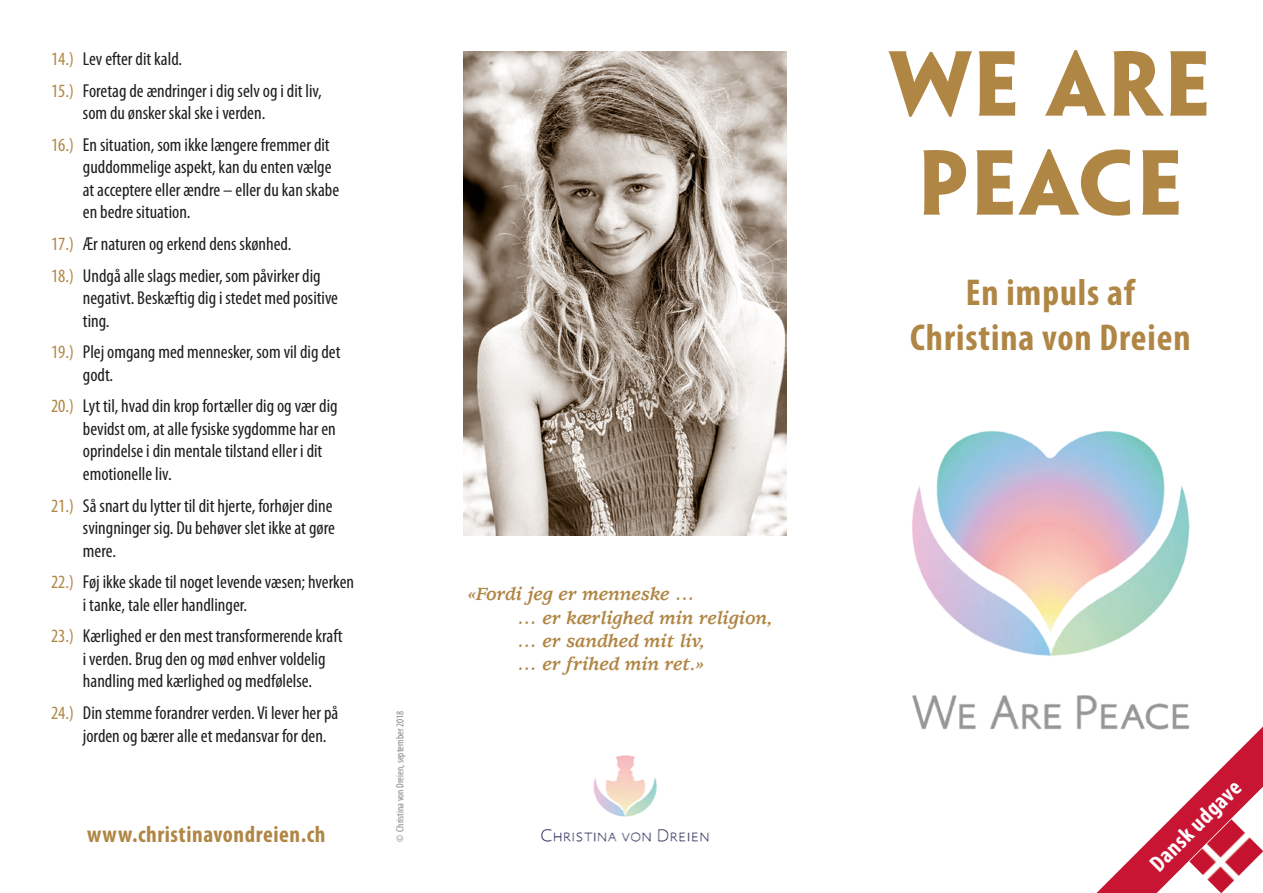
<style>
.page{position:relative;width:1263px;height:893px;background:#fff}
.page>*{position:absolute;margin:0;border:0;box-sizing:border-box;transform-origin:0 0}
.E_Peace-Flyer_Titel{font:700 82.5px/99px "Penumbra Flare Std";letter-spacing:.025em;color:#b08645;text-align:center}
.DK_Peace-Flyer_Unter{font:700 condensed 37.5px "Myriad Pro";letter-spacing:.025em;color:#b08645}
.DK_Peace-Flyer_Unter-2{font:700 condensed 23.25px "Myriad Pro";letter-spacing:.025em;color:#b08645}
.DK_Peace-Flyer_Unter-3{font:700 condensed 23.25px "Myriad Pro";color:#fff}
.DK_Peace-Flyer_Zitat{font:italic 700 19.5px "Usherwood Std";color:#b08645}
.DK_Peace-Flyer_Lauft{font:condensed 18.75px/22.5px "Myriad Pro";color:#1d1d1b}
.DK_Peace-Flyer_Lauft-2{font:condensed 10.5px "Myriad Pro";color:#878787}
.s1{color:#b08645}
</style>
<div class="page">
<img style="left:541px;top:755px;width:168px;height:87px">
<img style="left:463px;top:51px;width:324px;height:485px">
<img style="left:912px;top:431px;width:278px;height:299px">
<svg style="left:1096px;top:726px;width:167px;height:167px"></svg>
<img style="left:1189px;top:819px;width:74px;height:74px">
<p class="DK_Peace-Flyer_Lauft" style="left:51px;top:48px;width:133px"><span class="s1">14.)</span> Lev efter dit kald.</p>
<p class="DK_Peace-Flyer_Lauft" style="left:83px;top:80px;width:240px;text-indent:-32px"><span class="s1">15.)</span> Foretag de ændringer i dig selv og i dit liv, som du ønsker skal ske i verden.</p>
<p class="DK_Peace-Flyer_Lauft" style="left:83px;top:134px;width:258px;text-indent:-32px"><span class="s1">16.)</span> En situation, som ikke længere fremmer dit guddommelige aspekt, kan du enten vælge at acceptere eller ændre – eller du kan skabe en bedre situation.</p>
<p class="DK_Peace-Flyer_Lauft" style="left:51px;top:233px;width:242px"><span class="s1">17.)</span> Ær naturen og erkend dens skønhed.</p>
<p class="DK_Peace-Flyer_Lauft" style="left:83px;top:265px;width:257px;text-indent:-32px"><span class="s1">18.)</span> Undgå alle slags medier, som påvirker dig negativt. Beskæftig dig i stedet med positive ting.</p>
<p class="DK_Peace-Flyer_Lauft" style="left:83px;top:341px;width:259px;text-indent:-32px"><span class="s1">19.)</span> Plej omgang med mennesker, som vil dig det godt.</p>
<p class="DK_Peace-Flyer_Lauft" style="left:83px;top:395px;width:256px;text-indent:-32px"><span class="s1">20.)</span> Lyt til, hvad din krop fortæller dig og vær dig bevidst om, at alle fysiske sygdomme har en oprindelse i din mentale tilstand eller i dit emotionelle liv.</p>
<p class="DK_Peace-Flyer_Lauft" style="left:83px;top:495px;width:253px;text-indent:-32px"><span class="s1">21.)</span> Så snart du lytter til dit hjerte, forhøjer dine svingninger sig. Du behøver slet ikke at gøre mere.</p>
<p class="DK_Peace-Flyer_Lauft" style="left:83px;top:571px;width:273px;text-indent:-32px"><span class="s1">22.)</span> Føj ikke skade til noget levende væsen; hverken i tanke, tale eller handlinger.</p>
<p class="DK_Peace-Flyer_Lauft" style="left:83px;top:625px;width:261px;text-indent:-32px"><span class="s1">23.)</span> Kærlighed er den mest transformerende kraft i verden. Brug den og mød enhver voldelig handling med kærlighed og medfølelse.</p>
<p class="DK_Peace-Flyer_Lauft" style="left:83px;top:702px;width:257px;text-indent:-32px"><span class="s1">24.)</span> Din stemme forandrer verden. Vi lever her på jorden og bærer alle et medansvar for den.</p>
<p class="DK_Peace-Flyer_Unter-2" style="left:87px;top:821px;width:240px">www.christinavondreien.ch</p>
<p class="DK_Peace-Flyer_Lauft-2" style="left:394px;top:842px;width:132px;rotate:-90deg">© Christina von Dreien, september 2018</p>
<p class="DK_Peace-Flyer_Zitat" style="left:468px;top:584px;width:228px">«Fordi jeg er menneske …</p>
<p class="DK_Peace-Flyer_Zitat" style="left:517px;top:607px;width:256px">… er kærlighed min religion,</p>
<p class="DK_Peace-Flyer_Zitat" style="left:517px;top:630px;width:189px">… er sandhed mit liv,</p>
<p class="DK_Peace-Flyer_Zitat" style="left:517px;top:654px;width:187px">… er frihed min ret.»</p>
<p class="E_Peace-Flyer_Titel" style="left:890px;top:34px;width:322px">WE ARE<br>PEACE</p>
<p class="DK_Peace-Flyer_Unter" style="left:966px;top:271px;width:170px">En impuls af</p>
<p class="DK_Peace-Flyer_Unter" style="left:910px;top:316px;width:282px">Christina von Dreien</p>
<p class="DK_Peace-Flyer_Unter-3" style="left:1144px;top:858px;width:120px;rotate:-45deg">Dansk udgave</p>
</div>
